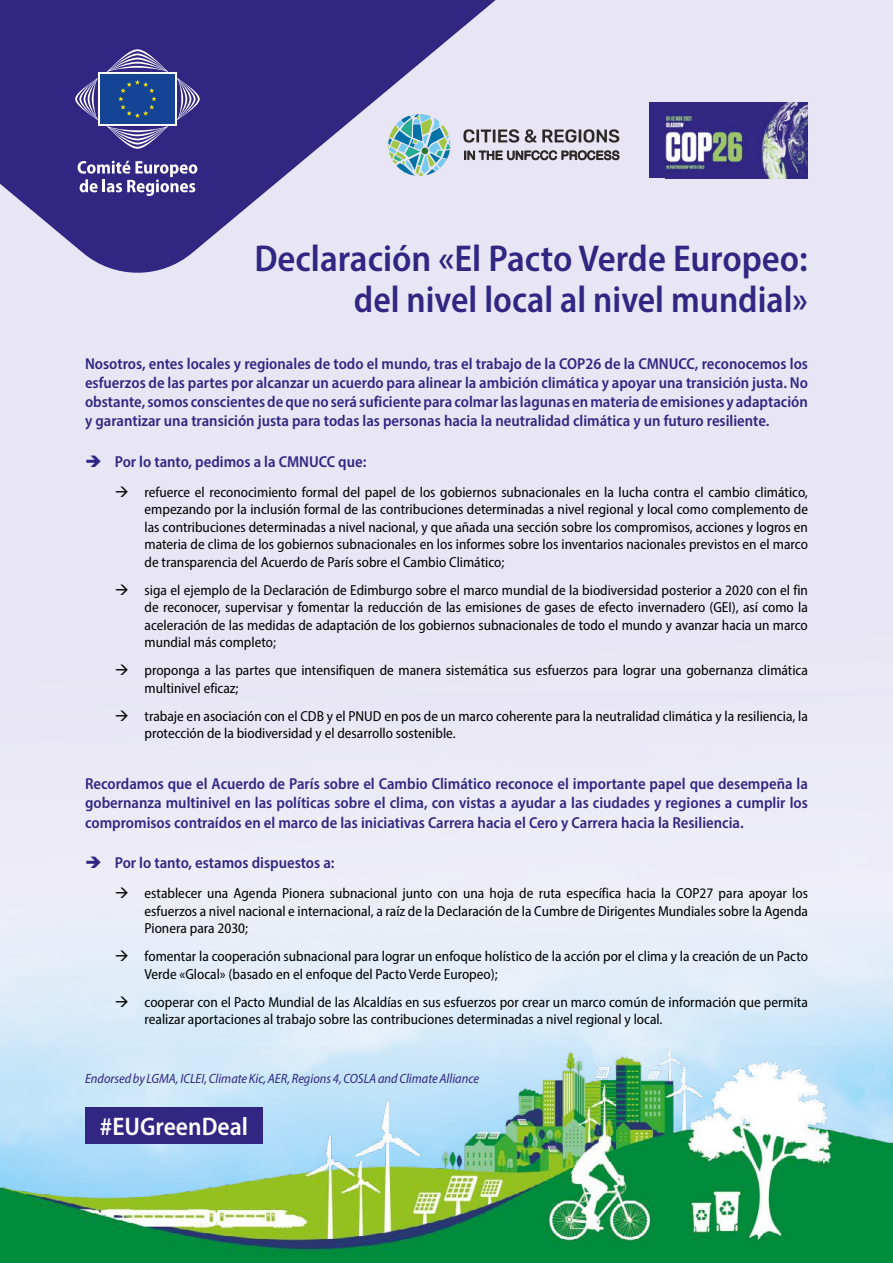
<style>
.page{position:relative;width:893px;height:1263px;background:#fff}
.page>*{position:absolute;margin:0;border:0;box-sizing:border-box;transform-origin:0 0}
.T1{font:600 semi-condensed 37.5px/41.2px "Myriad Pro";color:#312783;text-align:right}
.t1{font:600 semi-condensed 25.5px "Myriad Pro";color:#fff}
.T2{font:600 semi-condensed 15.9px/19px "Myriad Pro";color:#312783;text-align:justify}
.T2_subtitle{font:600 semi-condensed 15.9px "Myriad Pro";color:#312783}
.body{font:semi-condensed 14.55px/17.4px "Myriad Pro";color:#000}
.t2{font:italic semi-condensed 13.5px "Myriad Pro";color:#312783}
</style>
<div class="page">
<div style="left:0;top:0;width:893px;height:1227px;background:#e8e6f4"></div>
<svg style="left:0;top:0;width:537px;height:273px;fill:#312783"></svg>
<img style="left:0;top:976px;width:893px;height:70px">
<img style="left:0;top:1046px;width:893px;height:217px">
<div style="left:650px;top:102px;width:158px;height:76px;background:#312783"></div>
<img style="left:665px;top:102px;width:143px;height:76px">
<svg style="left:388px;top:114px;width:62px;height:63px"></svg>
<svg style="left:463px;top:129px;width:56px;height:14px"></svg>
<svg style="left:525px;top:129px;width:94px;height:14px"></svg>
<svg style="left:464px;top:150px;width:155px;height:10px"></svg>
<div style="left:85px;top:1107px;width:178px;height:37px;background:#312783"></div>
<div style="left:98px;top:72px;width:79px;height:54px;background:#fff"></div>
<div style="left:100px;top:74px;width:75px;height:50px;background:#164494"></div>
<svg style="left:118px;top:80px;width:39px;height:38px"></svg>
<svg style="left:107px;top:49px;width:61px;height:23px"></svg>
<svg style="left:75px;top:78px;width:23px;height:42px"></svg>
<svg style="left:107px;top:126px;width:61px;height:23px"></svg>
<svg style="left:177px;top:78px;width:23px;height:42px"></svg>
<svg style="left:78px;top:161px;width:119px;height:35px;background:#716aa9"></svg>
<svg style="left:116px;top:996px;width:12px;height:11px"></svg>
<h1 class="T1" style="left:254px;top:236px;width:555px">Declaración «El Pacto Verde Europeo: del nivel local al nivel mundial»</h1>
<h2 class="T2" style="left:85px;top:354px;width:724px">Nosotros, entes locales y regionales de todo el mundo, tras el trabajo de la COP26 de la CMNUCC, reconocemos los esfuerzos de las partes por alcanzar un acuerdo para alinear la ambición climática y apoyar una transición justa. No obstante, somos conscientes de que no será suficiente para colmar las lagunas en materia de emisiones y adaptación y garantizar una transición justa para todas las personas hacia la neutralidad climática y un futuro resiliente.</h2>
<h3 class="T2_subtitle" style="left:115px;top:451px;width:253px">Por lo tanto, pedimos a la CMNUCC que:</h3>
<p class="body" style="left:145px;top:483px;width:665px;text-align:justify">refuerce el reconocimiento formal del papel de los gobiernos subnacionales en la lucha contra el cambio climático, empezando por la inclusión formal de las contribuciones determinadas a nivel regional y local como complemento de las contribuciones determinadas a nivel nacional, y que añada una sección sobre los compromisos, acciones y logros en materia de clima de los gobiernos subnacionales en los informes sobre los inventarios nacionales previstos en el marco de transparencia del Acuerdo de París sobre el Cambio Climático;</p>
<p class="body" style="left:145px;top:581px;width:665px;text-align:justify">siga el ejemplo de la Declaración de Edimburgo sobre el marco mundial de la biodiversidad posterior a 2020 con el fin de reconocer, supervisar y fomentar la reducción de las emisiones de gases de efecto invernadero (GEI), así como la aceleración de las medidas de adaptación de los gobiernos subnacionales de todo el mundo y avanzar hacia un marco mundial más completo;</p>
<p class="body" style="left:145px;top:662px;width:665px">proponga a las partes que intensifiquen de manera sistemática sus esfuerzos para lograr una gobernanza climática multinivel eficaz;</p>
<p class="body" style="left:145px;top:707px;width:665px">trabaje en asociación con el CDB y el PNUD en pos de un marco coherente para la neutralidad climática y la resiliencia, la protección de la biodiversidad y el desarrollo sostenible.</p>
<h2 class="T2" style="left:85px;top:774px;width:724px">Recordamos que el Acuerdo de París sobre el Cambio Climático reconoce el importante papel que desempeña la gobernanza multinivel en las políticas sobre el clima, con vistas a ayudar a las ciudades y regiones a cumplir los compromisos contraídos en el marco de las iniciativas Carrera hacia el Cero y Carrera hacia la Resiliencia.</h2>
<h3 class="T2_subtitle" style="left:115px;top:852px;width:221px">Por lo tanto, estamos dispuestos a:</h3>
<p class="body" style="left:145px;top:884px;width:665px;text-align:justify">establecer una Agenda Pionera subnacional junto con una hoja de ruta específica hacia la COP27 para apoyar los esfuerzos a nivel nacional e internacional, a raíz de la Declaración de la Cumbre de Dirigentes Mundiales sobre la Agenda Pionera para 2030;</p>
<p class="body" style="left:145px;top:947px;width:665px">fomentar la cooperación subnacional para lograr un enfoque holístico de la acción por el clima y la creación de un Pacto<br>Verde «Glocal» (basado en el enfoque del Pacto Verde Europeo);</p>
<p class="body" style="left:145px;top:993px;width:665px">cooperar con el Pacto Mundial de las Alcaldías en sus esfuerzos por crear un marco común de información que permita realizar aportaciones al trabajo sobre las contribuciones determinadas a nivel regional y local.</p>
<p class="t2" style="left:85px;top:1070px;width:396px">Endorsed by LGMA, ICLEI, Climate Kic, AER, Regions 4, COSLA and Climate Alliance</p>
<p class="t1" style="left:100px;top:1110px;width:150px">#EUGreenDeal</p>
</div>
